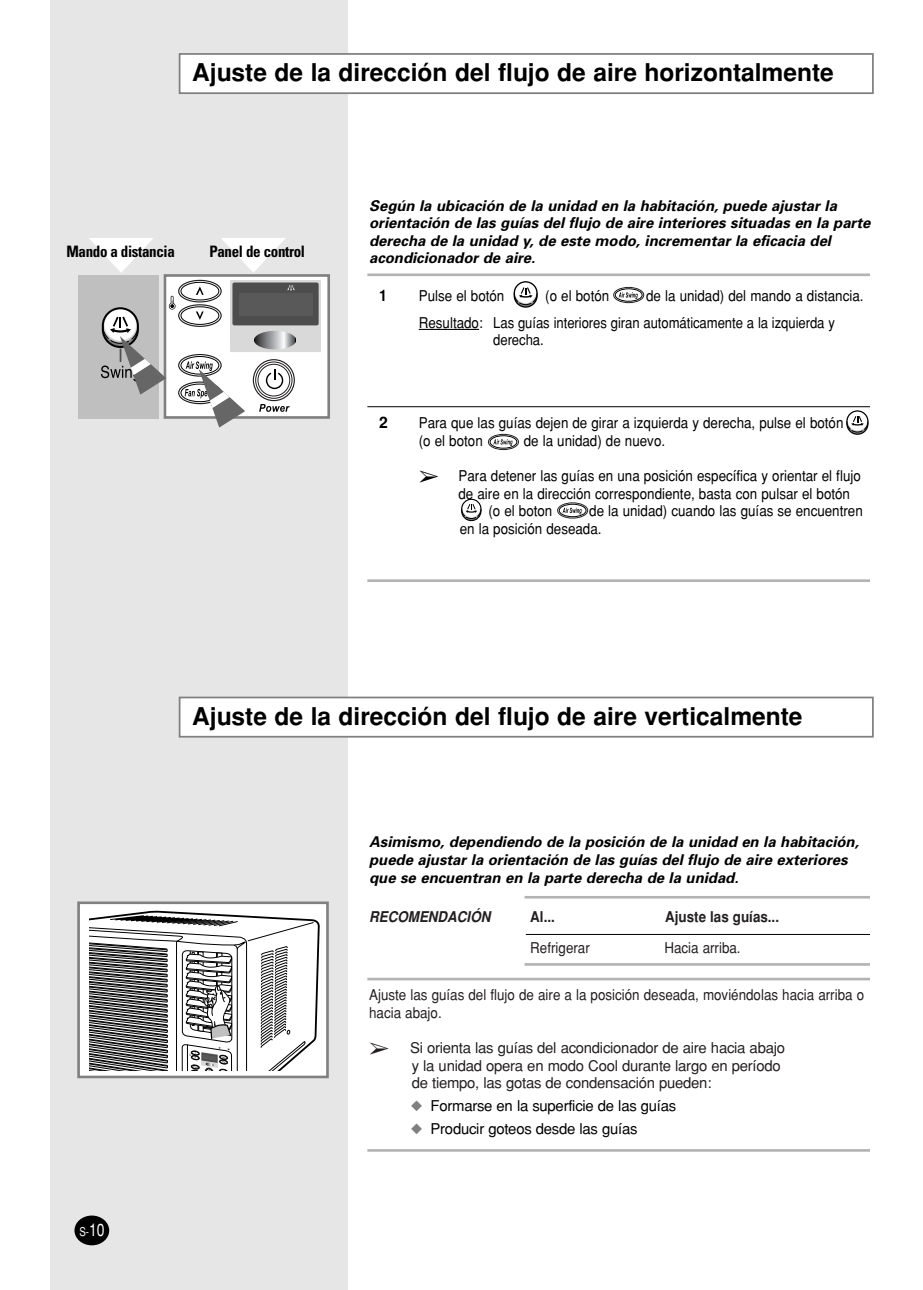
<style>
.page{position:relative;width:923px;height:1290px;background:#fff}
.page>*{position:absolute;margin:0;border:0;box-sizing:border-box;transform-origin:0 0}
.t1{font:700 24.5px "Helvetica";color:#000}
.t2{font:700 condensed 15.75px "Univers";letter-spacing:-.02em;color:#000;scale:.95 1}
.t3{font:700 15.75px "Helvetica";color:#000;scale:.9 1}
.t4{font:700 15.75px "Helvetica";color:#000}
.t5{font:14.88px/17.5px "Helvetica";color:#000;scale:.9 1}
.t6{font:italic 700 14.88px/17.5px "Univers";color:#000}
.t7{font:14.88px/17.5px "Helvetica";letter-spacing:-.015em;color:#231f20}
.t8{font:14.88px/17.5px "Helvetica";letter-spacing:-.015em;color:#231f20;scale:.9 1}
.t9{font:14.88px "Helvetica";color:#000}
.t10{font:700 14.88px "Helvetica";color:#231f20;scale:.9 1}
.t11{font:italic 700 14.88px "Helvetica";color:#231f20;scale:.9 1}
.t12{font:14.88px "Helvetica";color:#000;scale:.88 1}
.t13{font:12.25px "Helvetica";color:#fff;scale:.8 1}
.s1{font-size:17.5px}
.s2{color:#808080}
</style>
<div class="page">
<div style="left:50px;top:0;width:297px;height:1290px;background:#e6e6e6"></div>
<div style="left:179px;top:54px;width:693px;height:39px;background:#fff"></div>
<div style="left:179px;top:53px;width:694px;height:41px;border:2px solid #808080"></div>
<div style="left:74px;top:1215px;width:35px;height:30px;background:#000;border-radius:50%"></div>
<hr style="left:418px;top:329px;width:61px;height:1px;background:#000">
<hr style="left:367px;top:273px;width:502px;height:3px;background:#b3b3b3">
<hr style="left:367px;top:579px;width:502px;height:3px;background:#b3b3b3">
<hr style="left:367px;top:406px;width:502px;height:1px;background:#000">
<div style="left:179px;top:697px;width:693px;height:40px;background:#fff"></div>
<div style="left:179px;top:696px;width:694px;height:41px;border:2px solid #808080"></div>
<hr style="left:525px;top:934px;width:344px;height:1px;background:#000">
<hr style="left:367px;top:978px;width:502px;height:2px;background:#b3b3b3">
<hr style="left:524px;top:896px;width:345px;height:2px;background:#b3b3b3">
<hr style="left:524px;top:963px;width:345px;height:3px;background:#b3b3b3">
<hr style="left:367px;top:1149px;width:502px;height:3px;background:#b3b3b3">
<svg style="left:513px;top:281px;width:25px;height:27px"></svg>
<svg style="left:613px;top:287px;width:31px;height:16px"></svg>
<div style="left:614px;top:288px;width:28px;height:14px;border:1px solid #000;border-radius:50%"></div>
<svg style="left:618px;top:292px;width:19px;height:7px"></svg>
<svg style="left:846px;top:410px;width:22px;height:25px"></svg>
<svg style="left:488px;top:434px;width:31px;height:16px"></svg>
<div style="left:489px;top:435px;width:28px;height:13px;border:1px solid #000;border-radius:50%"></div>
<svg style="left:493px;top:439px;width:19px;height:7px"></svg>
<svg style="left:461px;top:498px;width:21px;height:24px"></svg>
<svg style="left:557px;top:502px;width:31px;height:16px"></svg>
<div style="left:558px;top:504px;width:28px;height:13px;border:1px solid #000;border-radius:50%"></div>
<svg style="left:562px;top:508px;width:19px;height:6px"></svg>
<div style="left:164px;top:274px;width:166px;height:145px;background:#fff;border:3px solid #808080"></div>
<div style="left:78px;top:275px;width:80px;height:143px;background:#bfbfbf"></div>
<svg style="left:89px;top:238px;width:64px;height:35px"></svg>
<svg style="left:221px;top:238px;width:64px;height:35px"></svg>
<svg style="left:178px;top:280px;width:44px;height:22px"></svg>
<div style="left:230px;top:280px;width:91px;height:72px;background:#d9d9d9"></div>
<div style="left:232px;top:282px;width:86px;height:43px;background:#4d4d4d;border-radius:2px"></div>
<div style="left:239px;top:293px;width:73px;height:23px;background:#595959"></div>
<svg style="left:101px;top:281px;width:209px;height:146px"></svg>
<div style="left:77px;top:901px;width:252px;height:177px;background:#fff;border:3px solid #808080"></div>
<svg style="left:89px;top:910px;width:230px;height:161px"></svg>
<h1 class="t1" style="left:192px;top:64px;width:643px">Ajuste de la dirección del flujo de aire horizontalmente</h1>
<p class="t2" style="left:66px;top:246px;width:116px">Mando a distancia</p>
<p class="t2" style="left:209px;top:246px;width:102px">Panel de control</p>
<p class="t6" style="left:369px;top:198px;width:502px">Según la ubicación de la unidad en la habitación, puede ajustar la orientación de las guías del flujo de aire interiores situadas en la parte derecha de la unidad y, de este modo, incrementar la eficacia del acondicionador de aire.</p>
<p class="t3" style="left:379px;top:289px;width:10px">1</p>
<p class="t5" style="left:418px;top:288px;width:97px">Pulse el botón</p>
<p class="t5" style="left:545px;top:288px;width:73px">(o el botón</p>
<p class="t5" style="left:418px;top:283px;width:495px;line-height:27.5px;text-indent:227px">de la unidad) del mando a distancia.<br>Resultado: Las guías interiores giran automáticamente a la izquierda y</p>
<p class="t12" style="left:493px;top:335px;width:59px">derecha.</p>
<p class="t4" style="left:379px;top:417px;width:10px">2</p>
<p class="t5" style="left:418px;top:416px;width:473px">Para que las guías dejen de girar a izquierda y derecha, pulse el botón (o el boton</p>
<p class="t5" style="left:523px;top:433px;width:159px">de la unidad) de nuevo.</p>
<p class="t5" style="left:418px;top:469px;width:492px">➢ Para detener las guías en una posición específica y orientar el flujo</p>
<p class="t5" style="left:458px;top:486px;width:436px">de aire en la dirección correspondiente, basta con pulsar el botón</p>
<p class="t5" style="left:488px;top:504px;width:73px">(o el boton</p>
<p class="t5" style="left:459px;top:504px;width:449px;text-indent:129px">de la unidad) cuando las guías se encuentren en la posición deseada.</p>
<h1 class="t1" style="left:192px;top:707px;width:611px">Ajuste de la dirección del flujo de aire verticalmente</h1>
<p class="t13" style="left:79px;top:1227px;width:33px">S-<span class="s1">10</span></p>
<p class="t6" style="left:369px;top:835px;width:491px">Asimismo, dependiendo de la posición de la unidad en la habitación, puede ajustar la orientación de las guías del flujo de aire exteriores que se encuentran en la parte derecha de la unidad.</p>
<p class="t11" style="left:369px;top:912px;width:136px">RECOMENDACIÓN</p>
<p class="t10" style="left:530px;top:912px;width:29px">Al...</p>
<p class="t10" style="left:665px;top:912px;width:128px">Ajuste las guías...</p>
<p class="t8" style="left:530px;top:941px;width:68px">Refrigerar</p>
<p class="t8" style="left:664px;top:941px;width:86px">Hacia arriba.</p>
<p class="t8" style="left:369px;top:988px;width:551px">Ajuste las guías del flujo de aire a la posición deseada, moviéndolas hacia arriba o hacia abajo.</p>
<p class="t7" style="left:411px;top:1041px;width:375px;text-indent:-43px">➢ Si orienta las guías del acondicionador de aire hacia abajo y la unidad opera en modo Cool durante largo en período de tiempo, las gotas de condensación pueden:</p>
<p class="t9" style="left:411px;top:1100px;width:267px"><span class="s2">◆</span> Formarse en la superficie de las guías</p>
<p class="t9" style="left:411px;top:1123px;width:228px"><span class="s2">◆</span> Producir goteos desde las guías</p>
</div>
